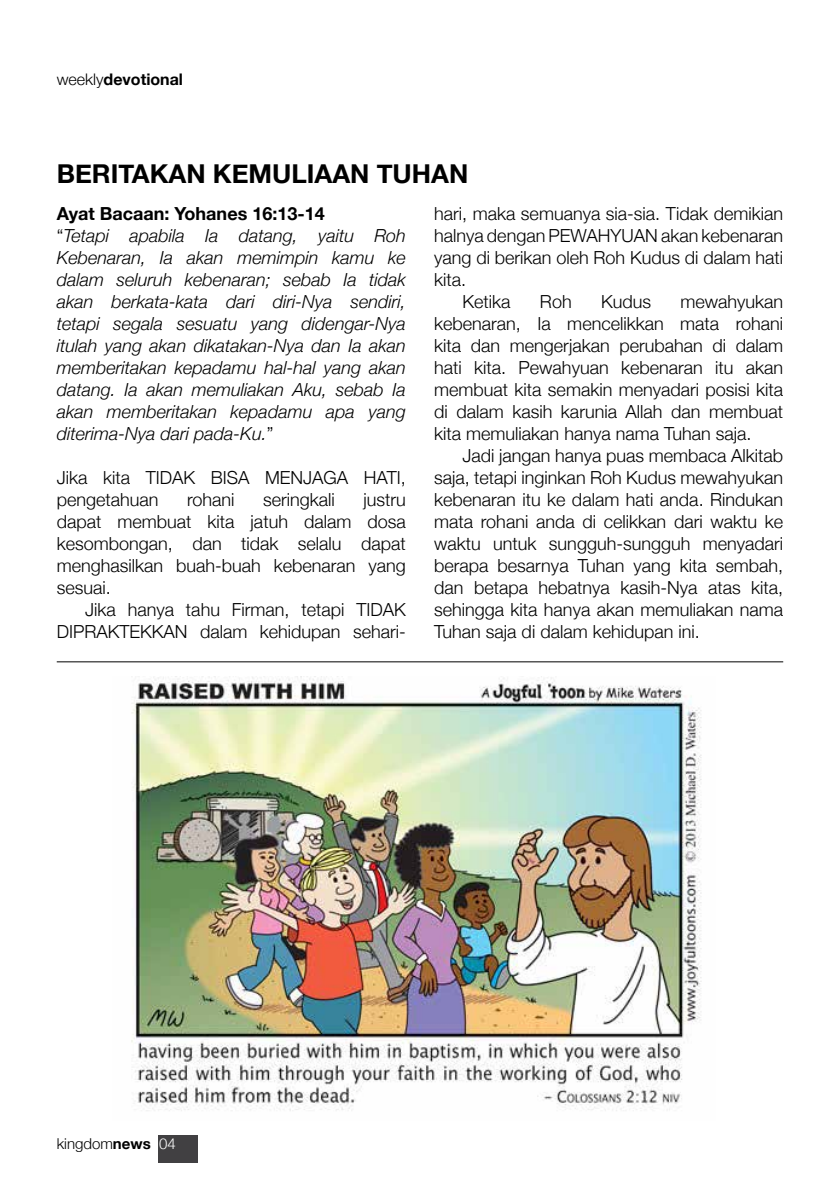
<style>
.page{position:relative;width:840px;height:1191px;background:#fff}
.page>*{position:absolute;margin:0;border:0;box-sizing:border-box;transform-origin:0 0}
.t1{font:700 26px "Helvetica Neue";color:#000}
.t2{font:300 18px/22px "Helvetica Neue";color:#000;text-align:justify}
.t3{font:italic 300 18px/22px "Helvetica Neue";color:#000}
.t4{font:700 16px "Helvetica Neue";color:#000}
.t5{font:300 15px "Helvetica Neue";color:#000}
.s1{font-weight:300}
.s2{font-weight:700;font-style:normal}
.s3{font-style:normal}
.s4{font-weight:700}
.s5{color:#fff}
</style>
<div class="page">
<div style="left:158px;top:1135px;width:39px;height:27px;background:#414042"></div>
<hr style="left:57px;top:661px;width:725px;height:1px;background:#000">
<img style="left:131px;top:676px;width:571px;height:435px">
<p class="t4" style="left:57px;top:67px;width:128px"><span class="s1">weekly</span>devotional</p>
<h1 class="t1" style="left:57px;top:153px;width:413px">BERITAKAN KEMULIAAN TUHAN</h1>
<p class="t3" style="left:57px;top:202px;width:350px"><span class="s2">Ayat Bacaan: Yohanes 16:13-14<br></span><span class="s3">“</span>Tetapi apabila Ia datang, yaitu Roh Kebenaran, Ia akan memimpin kamu ke dalam seluruh kebenaran; sebab Ia tidak akan berkata-kata dari diri-Nya sendiri, tetapi segala sesuatu yang didengar-Nya itulah yang akan dikatakan-Nya dan Ia akan memberitakan kepadamu hal-hal yang akan datang. Ia akan memuliakan Aku, sebab Ia akan memberitakan kepadamu apa yang diterima-Nya dari pada-Ku.<span class="s3">”</span></p>
<p class="t2" style="left:57px;top:466px;width:221px">Jika kita TIDAK BISA MEN</p>
<p class="t2" style="left:303px;top:466px;width:104px">JAGA HATI,</p>
<p class="t2" style="left:57px;top:488px;width:103px">pengetahuan</p>
<p class="t2" style="left:187px;top:488px;width:49px">rohani</p>
<p class="t2" style="left:263px;top:488px;width:73px">seringkali</p>
<p class="t2" style="left:434px;top:201px;width:350px">hari, maka semuanya sia-sia. Tidak demikian</p>
<p class="t2" style="left:434px;top:223px;width:350px">halnya dengan PEWAHYUAN akan kebenaran</p>
<p class="t2" style="left:434px;top:245px;width:350px">yang di berikan oleh Roh Kudus di dalam hati</p>
<p class="t2" style="left:434px;top:267px;width:34px">kita.</p>
<p class="t2" style="left:462px;top:289px;width:50px">Ketika</p>
<p class="t2" style="left:539px;top:289px;width:33px">Roh</p>
<p class="t2" style="left:600px;top:289px;width:51px">Kudus</p>
<p class="t2" style="left:434px;top:289px;width:350px;text-indent:246px">mewahyukan kebenaran, Ia mencelikkan mata rohani kita dan mengerjakan perubahan di dalam hati kita. Pewahyuan kebenaran itu akan membuat kita semakin menyadari posisi kita di dalam kasih karunia Allah dan membuat kita memuliakan hanya nama Tuhan saja.</p>
<p class="t2" style="left:434px;top:443px;width:350px;text-indent:28px">Jadi jangan hanya puas membaca Alkitab saja, tetapi inginkan Roh Kudus mewahyukan kebenaran itu ke dalam hati anda. Rindukan mata rohani anda di celikkan dari waktu ke waktu untuk sungguh-sungguh menyadari berapa besarnya Tuhan yang kita sembah, dan betapa hebatnya kasih-Nya atas kita, sehingga kita hanya akan memuliakan nama Tuhan saja di dalam kehidupan ini.</p>
<p class="t2" style="left:57px;top:488px;width:350px;text-indent:306px">justru dapat membuat kita jatuh dalam dosa kesombongan, dan tidak selalu dapat menghasilkan buah-buah kebenaran yang sesuai.</p>
<p class="t2" style="left:57px;top:598px;width:350px;text-align:right">Jika hanya tahu Firman, tetapi TIDAK<br>DI PRAKTEKKAN dalam kehidupan sehari-</p>
<p class="t5" style="left:57px;top:1131px;width:120px">kingdom<span class="s4">news</span> <span class="s5">04</span></p>
</div>
